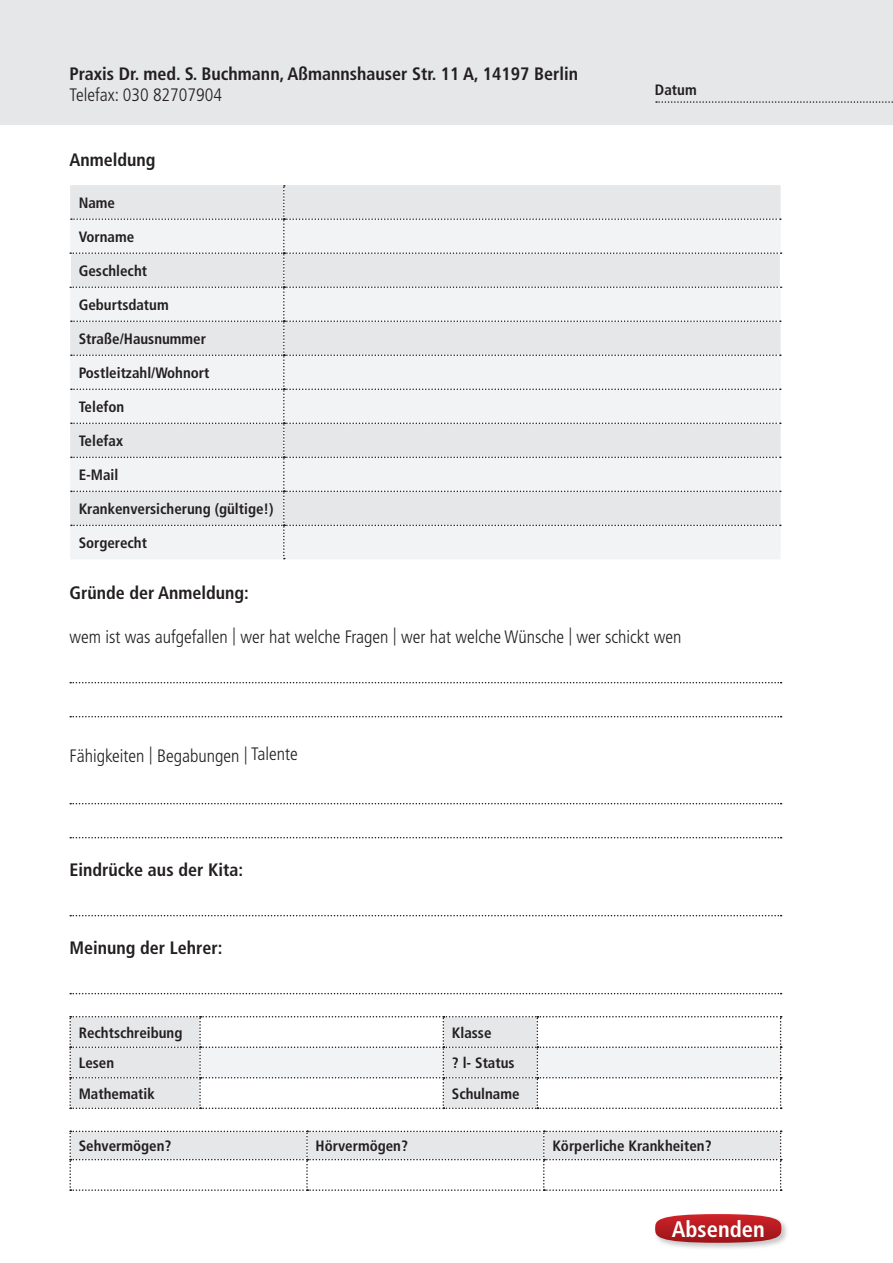
<style>
.page{position:relative;width:893px;height:1263px;background:#fff}
.page>*{position:absolute;margin:0;border:0;box-sizing:border-box;transform-origin:0 0}
.t1{font:700 condensed 22.5px "Frutiger LT";color:#fff}
.t2{font:300 condensed 18px "Frutiger LT";color:#231f20}
.t3{font:700 condensed 18px "Frutiger LT";color:#231f20}
.t4{font:700 condensed 15px "Frutiger LT";color:#231f20}
</style>
<div class="page">
<div style="left:0;top:0;width:893px;height:124px;background:#e6e7e9"></div>
<svg style="left:69px;top:185px;width:713px;height:374px"></svg>
<svg style="left:70px;top:682px;width:712px;height:1px"></svg>
<svg style="left:70px;top:716px;width:712px;height:1px"></svg>
<svg style="left:70px;top:803px;width:712px;height:1px"></svg>
<svg style="left:70px;top:837px;width:712px;height:1px"></svg>
<svg style="left:70px;top:915px;width:712px;height:1px"></svg>
<svg style="left:70px;top:993px;width:712px;height:1px"></svg>
<svg style="left:69px;top:1016px;width:713px;height:93px"></svg>
<svg style="left:69px;top:1130px;width:713px;height:61px"></svg>
<svg style="left:656px;top:101px;width:237px;height:2px"></svg>
<div style="left:653px;top:1212px;width:136px;height:38px;background:#231f20;opacity:.25"></div>
<svg style="left:655px;top:1214px;width:126px;height:29px;background:#bb3539"></svg>
<p class="t3" style="left:69px;top:63px;width:510px">Praxis Dr. med. S. Buchmann, Aßmannshauser Str. 11 A, 14197 Berlin</p>
<p class="t2" style="left:69px;top:85px;width:154px">Telefax: 030 82707904</p>
<p class="t3" style="left:69px;top:149px;width:88px">Anmeldung</p>
<p class="t4" style="left:79px;top:194px;width:38px">Name</p>
<p class="t4" style="left:79px;top:228px;width:57px">Vorname</p>
<p class="t4" style="left:79px;top:262px;width:70px">Geschlecht</p>
<p class="t4" style="left:79px;top:296px;width:92px">Geburtsdatum</p>
<p class="t4" style="left:79px;top:330px;width:129px">Straße/Hausnummer</p>
<p class="t4" style="left:79px;top:364px;width:132px">Postleitzahl/Wohnort</p>
<p class="t4" style="left:79px;top:398px;width:47px">Telefon</p>
<p class="t4" style="left:79px;top:432px;width:46px">Telefax</p>
<p class="t4" style="left:79px;top:466px;width:41px">E-Mail</p>
<p class="t4" style="left:79px;top:500px;width:196px">Krankenversicherung (gültige!)</p>
<p class="t4" style="left:79px;top:534px;width:70px">Sorgerecht</p>
<p class="t4" style="left:655px;top:81px;width:43px">Datum</p>
<p class="t3" style="left:69px;top:582px;width:181px">Gründe der Anmeldung:</p>
<p class="t2" style="left:69px;top:626px;width:614px">wem ist was aufgefallen | wer hat welche Fragen | wer hat welche Wünsche | wer schickt wen</p>
<p class="t2" style="left:69px;top:745px;width:230px">Fähigkeiten | Begabungen | Talente</p>
<p class="t3" style="left:69px;top:859px;width:175px">Eindrücke aus der Kita:</p>
<p class="t3" style="left:69px;top:937px;width:154px">Meinung der Lehrer:</p>
<p class="t4" style="left:79px;top:1023px;width:105px">Rechtschreibung</p>
<p class="t4" style="left:452px;top:1023px;width:41px">Klasse</p>
<p class="t4" style="left:79px;top:1054px;width:37px">Lesen</p>
<p class="t4" style="left:452px;top:1054px;width:64px">? l- Status</p>
<p class="t4" style="left:79px;top:1084px;width:78px">Mathematik</p>
<p class="t4" style="left:452px;top:1084px;width:69px">Schulname</p>
<p class="t4" style="left:79px;top:1137px;width:94px">Sehvermögen?</p>
<p class="t4" style="left:315px;top:1137px;width:94px">Hörvermögen?</p>
<p class="t4" style="left:552px;top:1137px;width:161px">Körperliche Krankheiten?</p>
<h1 class="t1" style="left:672px;top:1216px;width:94px">Absenden</h1>
</div>
